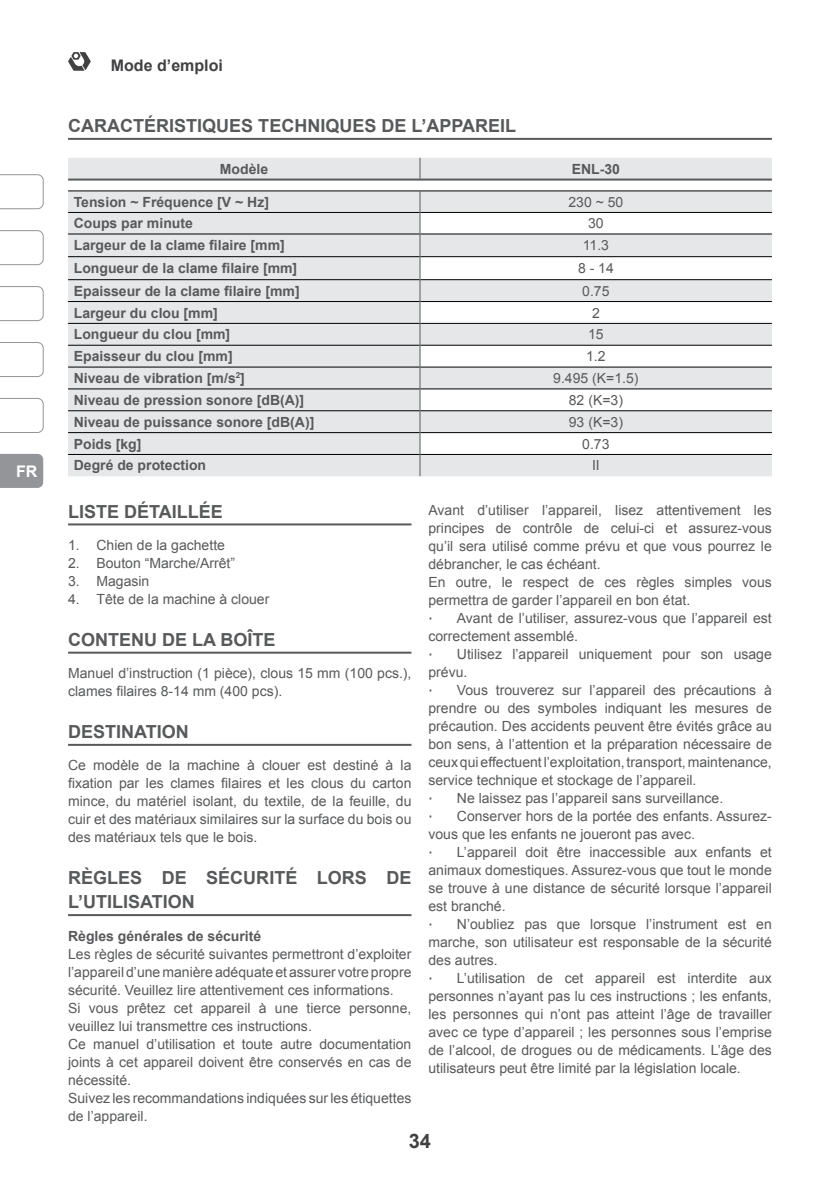
<style>
.page{position:relative;width:840px;height:1191px;background:#fff}
.page>*{position:absolute;margin:0;border:0;box-sizing:border-box;transform-origin:0 0}
.t1{font:700 20px "Arial";color:#414042}
.t2{font:700 18px/24px "Arial";color:#58595b}
.t3{font:700 16px "Arial";color:#414042}
.t4{font:700 16px "Arial";color:#fff}
.t5{font:14px/18px "Arial";color:#58595b}
.t6{font:700 14px "Arial";color:#58595b}
.t7{font:14px "Tahoma";color:#58595b}
</style>
<div class="page">
<svg style="left:68px;top:52px;width:23px;height:19px"></svg>
<svg style="left:0;top:174px;width:44px;height:35px"></svg>
<svg style="left:0;top:398px;width:44px;height:35px"></svg>
<svg style="left:0;top:342px;width:44px;height:35px"></svg>
<svg style="left:0;top:286px;width:44px;height:35px"></svg>
<svg style="left:0;top:230px;width:44px;height:35px"></svg>
<svg style="left:0;top:454px;width:43px;height:34px"></svg>
<hr style="left:68px;top:523px;width:343px;height:2px;background:#58595b">
<hr style="left:68px;top:651px;width:343px;height:2px;background:#58595b">
<hr style="left:68px;top:744px;width:343px;height:2px;background:#58595b">
<hr style="left:68px;top:914px;width:343px;height:2px;background:#58595b">
<hr style="left:68px;top:138px;width:703px;height:2px;background:#58595b">
<div style="left:68px;top:158px;width:703px;height:318px;background:#e6e7e8"></div>
<div style="left:68px;top:180px;width:703px;height:11px;background:#fff"></div>
<svg style="left:420px;top:192px;width:351px;height:284px;fill:#e6e7e8"></svg>
<hr style="left:68px;top:191px;width:352px;height:1px;background:#000">
<hr style="left:420px;top:191px;width:351px;height:1px;background:#000">
<hr style="left:68px;top:212px;width:351px;height:1px;background:#000">
<hr style="left:420px;top:212px;width:351px;height:1px;background:#000">
<hr style="left:68px;top:234px;width:351px;height:1px;background:#000">
<hr style="left:420px;top:234px;width:351px;height:1px;background:#000">
<hr style="left:68px;top:256px;width:351px;height:1px;background:#000">
<hr style="left:420px;top:256px;width:351px;height:1px;background:#000">
<hr style="left:68px;top:279px;width:351px;height:1px;background:#000">
<hr style="left:420px;top:279px;width:351px;height:1px;background:#000">
<hr style="left:68px;top:301px;width:351px;height:1px;background:#000">
<hr style="left:420px;top:301px;width:351px;height:1px;background:#000">
<hr style="left:68px;top:323px;width:351px;height:1px;background:#000">
<hr style="left:420px;top:323px;width:351px;height:1px;background:#000">
<hr style="left:68px;top:345px;width:351px;height:1px;background:#000">
<hr style="left:420px;top:345px;width:351px;height:1px;background:#000">
<hr style="left:68px;top:367px;width:351px;height:1px;background:#000">
<hr style="left:420px;top:367px;width:351px;height:1px;background:#000">
<hr style="left:68px;top:388px;width:351px;height:1px;background:#000">
<hr style="left:420px;top:388px;width:351px;height:1px;background:#000">
<hr style="left:68px;top:410px;width:351px;height:1px;background:#000">
<hr style="left:420px;top:410px;width:351px;height:1px;background:#000">
<hr style="left:68px;top:432px;width:351px;height:1px;background:#000">
<hr style="left:420px;top:432px;width:351px;height:1px;background:#000">
<hr style="left:68px;top:454px;width:351px;height:1px;background:#000">
<hr style="left:420px;top:454px;width:351px;height:1px;background:#000">
<hr style="left:68px;top:179px;width:352px;height:2px;background:#58595b">
<hr style="left:420px;top:179px;width:351px;height:2px;background:#58595b">
<svg style="left:419px;top:158px;width:1px;height:21px"></svg>
<svg style="left:419px;top:191px;width:1px;height:285px"></svg>
<p class="t4" style="left:16px;top:461px;width:23px">FR</p>
<p class="t3" style="left:111px;top:55px;width:114px">Mode d’emploi</p>
<p class="t2" style="left:68px;top:114px;width:449px">CARACTÉRISTIQUES TECHNIQUES DE L’APPAREIL</p>
<p class="t6" style="left:220px;top:159px;width:50px">Modèle</p>
<p class="t6" style="left:571px;top:159px;width:50px">ENL-30</p>
<p class="t6" style="left:74px;top:192px;width:197px">Tension ~ Fréquence [V ~ Hz]</p>
<p class="t5" style="left:568px;top:193px;width:56px">230 ~ 50</p>
<p class="t6" style="left:74px;top:214px;width:121px">Coups par minute</p>
<p class="t5" style="left:587px;top:214px;width:17px">30</p>
<p class="t6" style="left:74px;top:236px;width:212px">Largeur de la clame filaire [mm]</p>
<p class="t5" style="left:582px;top:237px;width:28px">11.3</p>
<p class="t6" style="left:74px;top:259px;width:225px">Longueur de la clame filaire [mm]</p>
<p class="t5" style="left:577px;top:259px;width:37px">8 - 14</p>
<p class="t6" style="left:74px;top:281px;width:227px">Epaisseur de la clame filaire [mm]</p>
<p class="t5" style="left:582px;top:282px;width:29px">0.75</p>
<p class="t6" style="left:74px;top:303px;width:145px">Largeur du clou [mm]</p>
<p class="t5" style="left:591px;top:304px;width:9px">2</p>
<p class="t6" style="left:74px;top:325px;width:158px">Longueur du clou [mm]</p>
<p class="t5" style="left:587px;top:326px;width:17px">15</p>
<p class="t6" style="left:74px;top:347px;width:160px">Epaisseur du clou [mm]</p>
<p class="t5" style="left:586px;top:347px;width:21px">1.2</p>
<p class="t6" style="left:74px;top:369px;width:173px">Niveau de vibration [m/s<sup>2</sup>]</p>
<p class="t5" style="left:553px;top:369px;width:87px">9.495 (K=1.5)</p>
<p class="t6" style="left:74px;top:391px;width:232px">Niveau de pression sonore [dB(A)]</p>
<p class="t5" style="left:568px;top:391px;width:56px">82 (K=3)</p>
<p class="t6" style="left:74px;top:412px;width:242px">Niveau de puissance sonore [dB(A)]</p>
<p class="t5" style="left:568px;top:413px;width:56px">93 (K=3)</p>
<p class="t6" style="left:74px;top:434px;width:69px">Poids [kg]</p>
<p class="t5" style="left:582px;top:435px;width:29px">0.73</p>
<p class="t6" style="left:74px;top:456px;width:134px">Degré de protection</p>
<p class="t5" style="left:591px;top:457px;width:9px">II</p>
<p class="t2" style="left:68px;top:500px;width:156px">LISTE DÉTAILLÉE</p>
<p class="t5" style="left:68px;top:536px;width:158px">1. Chien de la gachette</p>
<p class="t5" style="left:68px;top:554px;width:168px">2. Bouton “Marche/Arrêt”</p>
<p class="t5" style="left:68px;top:572px;width:83px">3. Magasin</p>
<p class="t5" style="left:68px;top:590px;width:203px">4. Tête de la machine à clouer</p>
<p class="t2" style="left:68px;top:628px;width:209px">CONTENU DE LA BOÎTE</p>
<p class="t5" style="left:68px;top:664px;width:344px">Manuel d’instruction (1 pièce), clous 15 mm (100 pcs.), clames filaires 8-14 mm (400 pcs).</p>
<p class="t2" style="left:68px;top:720px;width:122px">DESTINATION</p>
<p class="t5" style="left:68px;top:756px;width:344px;text-align:justify">Ce modèle de la machine à clouer est destiné à la fixation par les clames filaires et les clous du carton mince, du matériel isolant, du textile, de la feuille, du cuir et des matériaux similaires sur la surface du bois ou des matériaux tels que le bois.</p>
<p class="t2" style="left:68px;top:866px;width:345px">RÈGLES DE SÉCURITÉ LORS DE<br>L’UTILISATION</p>
<p class="t6" style="left:68px;top:926px;width:194px">Règles générales de sécurité</p>
<p class="t5" style="left:68px;top:945px;width:344px">Les règles de sécurité suivantes permettront d’exploiter l’appareil d’une manière adéquate et assurer votre propre sécurité. Veuillez lire attentivement ces informations.<br>Si vous prêtez cet appareil à une tierce personne, veuillez lui transmettre ces instructions.<br>Ce manuel d’utilisation et toute autre documentation joints à cet appareil doivent être conservés en cas de nécessité.<br>Suivez les recommandations indiquées sur les étiquettes de l’appareil.</p>
<p class="t5" style="left:428px;top:501px;width:344px">Avant d’utiliser l’appareil, lisez attentivement les principes de contrôle de celui-ci et assurez-vous qu’il sera utilisé comme prévu et que vous pourrez le débrancher, le cas échéant.<br>En outre, le respect de ces règles simples vous permettra de garder l’appareil en bon état.</p>
<p class="t7" style="left:428px;top:608px;width:6px">∙</p>
<p class="t5" style="left:428px;top:609px;width:344px;text-indent:28px">Avant de l’utiliser, assurez-vous que l’appareil est correctement assemblé.</p>
<p class="t7" style="left:428px;top:644px;width:6px">∙</p>
<p class="t5" style="left:428px;top:645px;width:344px;text-indent:28px">Utilisez l’appareil uniquement pour son usage prévu.</p>
<p class="t7" style="left:428px;top:680px;width:6px">∙</p>
<p class="t5" style="left:428px;top:681px;width:344px;text-align:justify;text-indent:28px">Vous trouverez sur l’appareil des précautions à prendre ou des symboles indiquant les mesures de précaution. Des accidents peuvent être évités grâce au bon sens, à l’attention et la préparation nécessaire de ceux qui effectuent l’exploitation, transport, maintenance, service technique et stockage de l’appareil.</p>
<p class="t7" style="left:428px;top:788px;width:6px">∙</p>
<p class="t5" style="left:456px;top:789px;width:268px">Ne laissez pas l’appareil sans surveillance.</p>
<p class="t7" style="left:428px;top:806px;width:6px">∙</p>
<p class="t5" style="left:428px;top:807px;width:344px;text-indent:28px">Conserver hors de la portée des enfants. Assurez&shy;vous que les enfants ne joueront pas avec.</p>
<p class="t7" style="left:428px;top:842px;width:6px">∙</p>
<p class="t5" style="left:428px;top:843px;width:344px;text-align:justify;text-indent:28px">L’appareil doit être inaccessible aux enfants et animaux domestiques. Assurez-vous que tout le monde se trouve à une distance de sécurité lorsque l’appareil est branché.</p>
<p class="t7" style="left:428px;top:914px;width:6px">∙</p>
<p class="t5" style="left:428px;top:915px;width:344px;text-align:justify;text-indent:28px">N’oubliez pas que lorsque l’instrument est en marche, son utilisateur est responsable de la sécurité des autres.</p>
<p class="t7" style="left:428px;top:968px;width:6px">∙</p>
<p class="t5" style="left:428px;top:969px;width:344px;text-align:justify;text-indent:28px">L’utilisation de cet appareil est interdite aux personnes n’ayant pas lu ces instructions ; les enfants, les personnes qui n’ont pas atteint l’âge de travailler avec ce type d’appareil ; les personnes sous l’emprise de l’alcool, de drogues ou de médicaments. L’âge des utilisateurs peut être limité par la législation locale.</p>
<h1 class="t1" style="left:408px;top:1128px;width:24px">34</h1>
</div>
